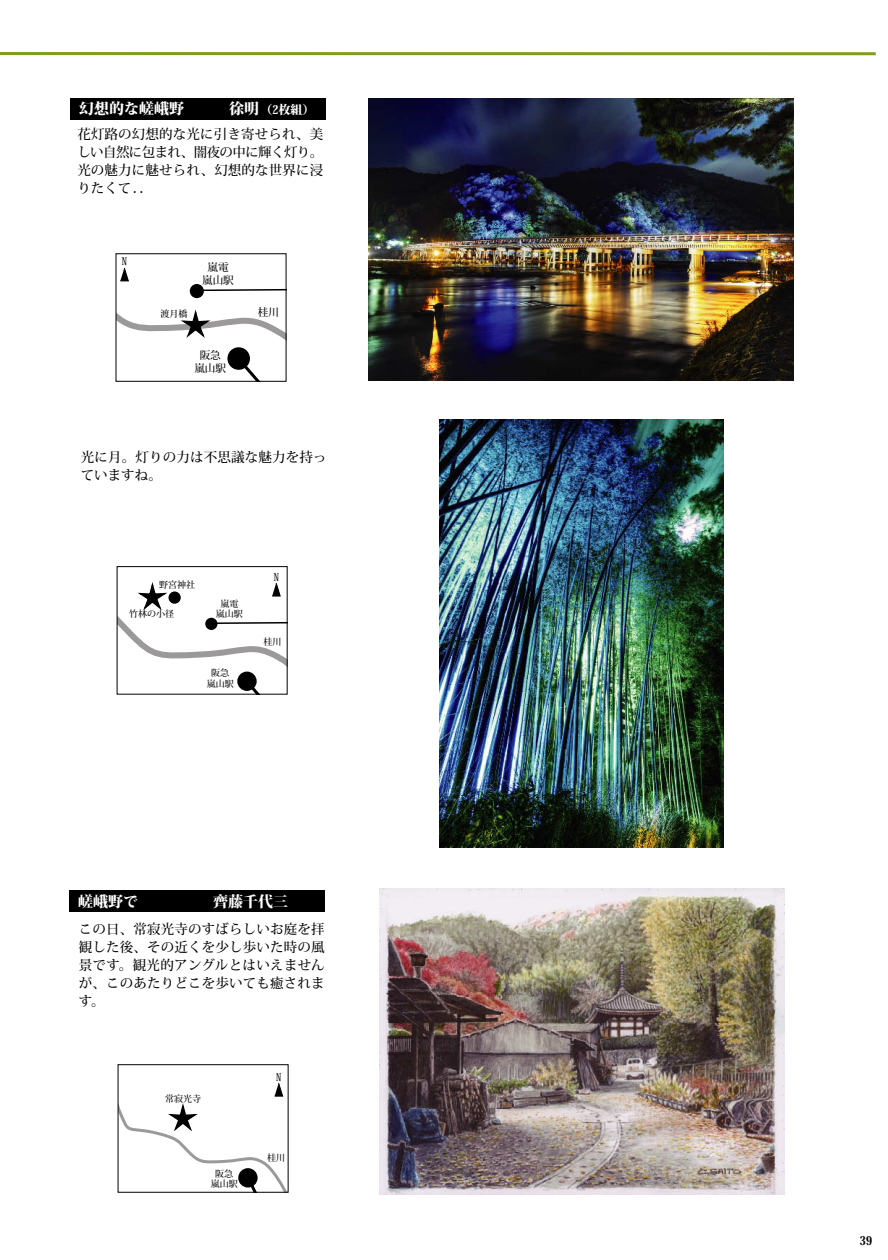
<style>
.page{position:relative;width:888px;height:1260px;background:#fff}
.page>*{position:absolute;margin:0;border:0;box-sizing:border-box;transform-origin:0 0}
.t1{font:15px "Koz Min Pro Heavy 90 ms RKSJ H";color:#fff}
.t2{font:500 13.5px/18px "Koz Min Pro";letter-spacing:.015em;color:#000;text-align:justify}
.t3{font:12px "Koz Min Pro Heavy 90 ms RKSJ H";color:#fff}
.t4{font:12px "Koz Min Pro Heavy 90 ms RKSJ H";color:#000}
.t5{font:500 10.65px/12.9px "Koz Min Pro";color:#000;text-align:center}
.t6{font:500 10.5px "Koz Min Pro";color:#000}
.t7{font:500 9px/10.5px "Koz Min Pro";color:#000;text-align:center}
.s1{font-size:15px}
</style>
<div class="page">
<img style="left:440px;top:420px;width:284px;height:427px">
<div style="left:70px;top:98px;width:255px;height:22px;background:#000"></div>
<hr style="left:0;top:52px;width:876px;height:3px;background:#7e9c1f">
<img style="left:380px;top:888px;width:405px;height:306px">
<div style="left:69px;top:891px;width:255px;height:21px;background:#000"></div>
<img style="left:368px;top:98px;width:426px;height:282px">
<svg style="left:118px;top:267px;width:166px;height:113px"></svg>
<div style="left:190px;top:284px;width:14px;height:14px;background:#000;border:2px solid #000;border-radius:50%"></div>
<svg style="left:119px;top:583px;width:167px;height:110px"></svg>
<div style="left:205px;top:618px;width:12px;height:12px;background:#000;border:2px solid #000;border-radius:50%"></div>
<div style="left:169px;top:592px;width:12px;height:12px;background:#000;border:2px solid #000;border-radius:50%"></div>
<div style="left:117px;top:566px;width:171px;height:129px;border:1px solid #000"></div>
<svg style="left:120px;top:1083px;width:167px;height:108px"></svg>
<div style="left:118px;top:1064px;width:171px;height:129px;border:1px solid #000"></div>
<p class="t1" style="left:79px;top:98px;width:107px">幻想的な嵯峨野</p>
<p class="t3" style="left:229px;top:101px;width:81px"><span class="s1">徐明</span> (2枚組)</p>
<p class="t2" style="left:77px;top:125px;width:248px">花灯路の幻想的な光に引き寄せられ、美しい自然に包まれ、闇夜の中に輝く灯り。光の魅力に魅せられ、幻想的な世界に浸りたくて..</p>
<p class="t6" style="left:122px;top:254px;width:7px">N</p>
<p class="t5" style="left:202px;top:260px;width:33px">嵐電嵐山駅</p>
<p class="t7" style="left:160px;top:308px;width:28px">渡月橋</p>
<p class="t5" style="left:258px;top:306px;width:23px">桂川</p>
<p class="t5" style="left:194px;top:348px;width:33px">阪急嵐山駅</p>
<p class="t2" style="left:81px;top:447px;width:247px">光に月。灯りの力は不思議な魅力を持っていますね。</p>
<p class="t7" style="left:159px;top:579px;width:37px">野宮神社</p>
<p class="t7" style="left:129px;top:608px;width:46px">竹林の小径</p>
<p class="t7" style="left:216px;top:598px;width:28px">嵐電嵐山駅</p>
<p class="t7" style="left:207px;top:668px;width:28px">阪急嵐山駅</p>
<p class="t6" style="left:274px;top:569px;width:7px">N</p>
<p class="t7" style="left:263px;top:636px;width:19px">桂川</p>
<p class="t1" style="left:78px;top:890px;width:61px">嵯峨野で</p>
<p class="t1" style="left:213px;top:890px;width:76px">齊藤千代三</p>
<p class="t2" style="left:79px;top:920px;width:248px">この日、常寂光寺のすばらしいお庭を拝観した後、その近くを少し歩いた時の風景です。観光的アングルとはいえませんが、このあたりどこを歩いても癒されます。</p>
<p class="t7" style="left:165px;top:1094px;width:37px">常寂光寺</p>
<p class="t7" style="left:211px;top:1168px;width:28px">阪急嵐山駅</p>
<p class="t6" style="left:276px;top:1069px;width:7px">N</p>
<p class="t7" style="left:267px;top:1152px;width:19px">桂川</p>
<p class="t4" style="left:860px;top:1232px;width:14px">39</p>
</div>
